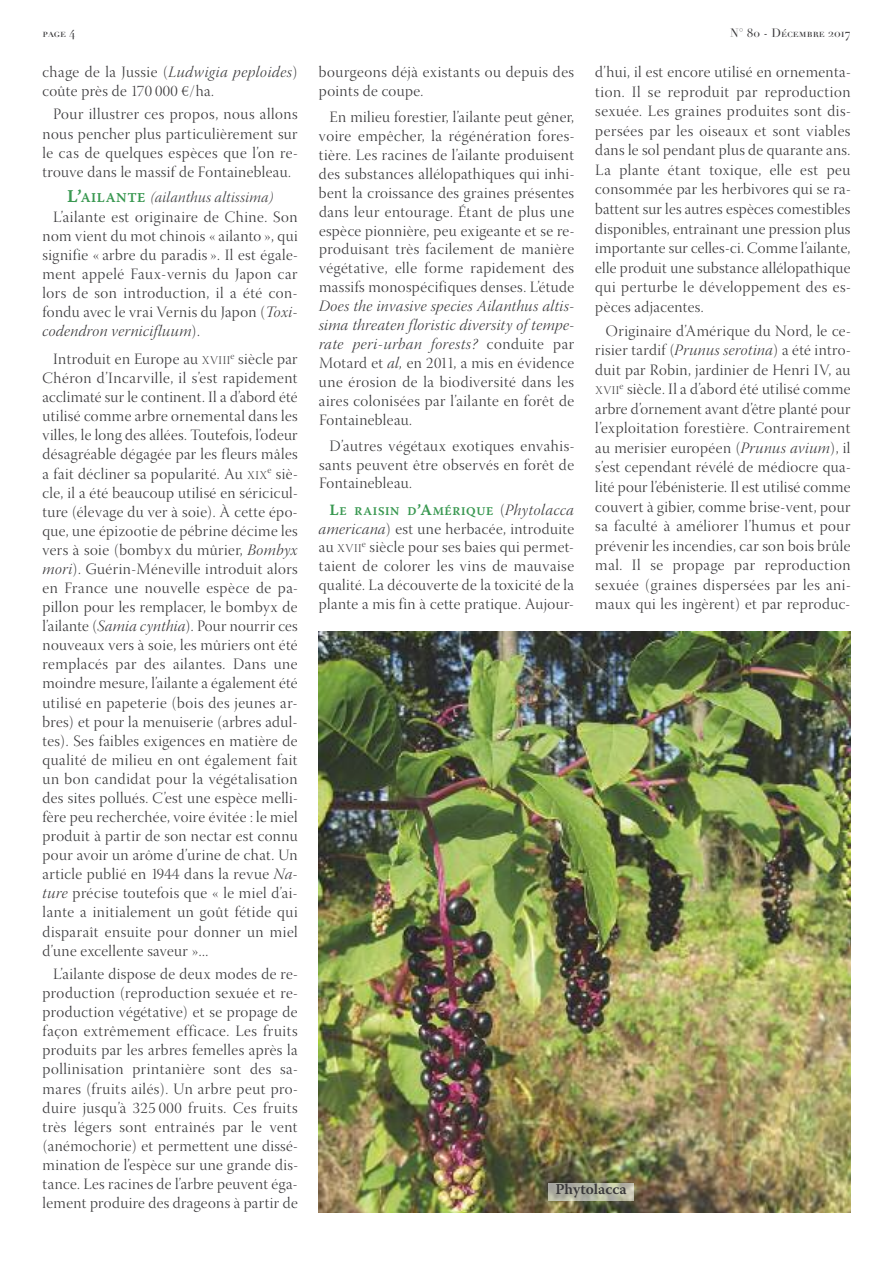
<style>
.page{position:relative;width:893px;height:1263px;background:#fff}
.page>*{position:absolute;margin:0;border:0;box-sizing:border-box;transform-origin:0 0}
.t1{font:15.75px/19px "Warnock Pro Light Disp";letter-spacing:.03em;color:#39383a;text-align:justify}
.t2{font:15.75px/18.9px "Warnock Pro Light It Disp";letter-spacing:.03em;color:#39383a;text-align:justify}
.t3{font:15px "Warnock Pro Light It Disp";letter-spacing:.025em;color:#39383a}
.t4{font:600 15px "Warnock Pro";color:#39383a}
.t5{font:12px "Didot LH Roman SC";color:#39383a}
.t6{font:11.85px "Warnock Pro Semibold Capt";letter-spacing:.05em;color:#399851}
.s1{font-family:"Warnock Pro Light It Disp"}
.s2{font-family:"Warnock Pro Semibold Capt";font-size:18px;color:#399851}
.s3{font-family:"Warnock Pro Semibold Capt";font-size:13.5px;color:#399851}
.s4{font-family:"Warnock Pro Light Disp"}
.s5{font-size:11.85px}
.s6{font-size:15.75px}
.s7{font-family:"Warnock Pro Light Disp";font-size:15.75px;color:#39383a}
.s8{font-family:"Warnock Pro Light It Disp";font-size:15.75px;color:#39383a}
</style>
<div class="page">
<img style="left:319px;top:631px;width:531px;height:581px">
<img style="left:548px;top:1183px;width:86px;height:17px">
<p class="t5" style="left:43px;top:28px;width:34px">page 4</p>
<p class="t5" style="left:730px;top:28px;width:122px">N° 80 - Décembre 2017</p>
<p class="t1" style="left:43px;top:64px;width:257px">chage de la Jussie (<span class="s1">Ludwigia peploides</span>) coûte près de 170 000 €/ha.</p>
<p class="t1" style="left:43px;top:106px;width:257px;text-indent:11px">Pour illustrer ces propos, nous allons nous pencher plus particulièrement sur le cas de quelques espèces que l’on re&shy;trouve dans le massif de Fontainebleau.</p>
<p class="t3" style="left:67px;top:191px;width:207px"><span class="s2">L’</span><span class="s3">AILANTE</span> (ailanthus altissima)</p>
<p class="t1" style="left:43px;top:209px;width:257px;text-indent:11px">L’ailante est originaire de Chine. Son nom vient du mot chinois « ailanto », qui signifie « arbre du paradis ». Il est égale&shy;ment appelé Faux-vernis du Japon car lors de son introduction, il a été con&shy;fondu avec le vrai Vernis du Japon (<span class="s1">Toxi-</span></p>
<p class="t2" style="left:43px;top:323px;width:159px">codendron vernicifluum<span class="s4">).</span></p>
<p class="t1" style="left:43px;top:351px;width:257px;text-indent:11px">Introduit en Europe au <span class="s5">xVIII</span><sup>e</sup> siècle par Chéron d’Incarville, il s’est rapidement acclimaté sur le continent. Il a d’abord été utilisé comme arbre ornemental dans les villes, le long des allées. Toutefois, l’odeur désagréable dégagée par les fleurs mâles a fait décliner sa popularité. Au <span class="s5">xIx</span><sup>e</sup> siè&shy;cle, il a été beaucoup utilisé en séricicul&shy;ture (élevage du ver à soie). À cette épo&shy;que, une épizootie de pébrine décime les vers à soie (bombyx du mûrier, <span class="s1">Bombyx mori</span>). Guérin-Méneville introduit alors en France une nouvelle espèce de pa&shy;pillon pour les remplacer, le bombyx de l’ailante (<span class="s1">Samia cynthia</span>). Pour nourrir ces nouveaux vers à soie, les mûriers ont été remplacés par des ailantes. Dans une moindre mesure, l’ailante a également été utilisé en papeterie (bois des jeunes ar&shy;bres) et pour la menuiserie (arbres adul&shy;tes). Ses faibles exigences en matière de qualité de milieu en ont également fait un bon candidat pour la végétalisation des sites pollués. C’est une espèce melli&shy;fère peu recherchée, voire évitée : le miel produit à partir de son nectar est connu pour avoir un arôme d’urine de chat. Un article publié en 1944 dans la revue <span class="s1">Na&shy;ture</span> précise toutefois que « le miel d’ai&shy;lante a initialement un goût fétide qui disparaît ensuite pour donner un miel d’une excellente saveur »...</p>
<p class="t1" style="left:43px;top:966px;width:257px;text-indent:11px">L’ailante dispose de deux modes de re&shy;production (reproduction sexuée et re&shy;production végétative) et se propage de façon extrêmement efficace. Les fruits produits par les arbres femelles après la pollinisation printanière sont des sa&shy;mares (fruits ailés). Un arbre peut pro&shy;duire jusqu’à 325 000 fruits. Ces fruits très légers sont entraînés par le vent (anémochorie) et permettent une dissé&shy;mination de l’espèce sur une grande dis&shy;tance. Les racines de l’arbre peuvent éga&shy;lement produire des drageons à partir de</p>
<p class="t1" style="left:319px;top:64px;width:257px">bourgeons déjà existants ou depuis des points de coupe.</p>
<p class="t1" style="left:319px;top:109px;width:257px;text-indent:11px">En milieu forestier, l’ailante peut gêner, voire empêcher, la régénération fores&shy;tière. Les racines de l’ailante produisent des substances allélopathiques qui inhi&shy;bent la croissance des graines présentes dans leur entourage. Étant de plus une espèce pionnière, peu exigeante et se re&shy;produisant très facilement de manière végétative, elle forme rapidement des massifs monospécifiques denses. L’étude</p>
<p class="t2" style="left:319px;top:298px;width:257px">Does the invasive species Ailanthus altis&shy;sima threaten floristic diversity of tempe&shy;rate peri-urban forests? <span class="s4">conduite par</span></p>
<p class="t1" style="left:319px;top:355px;width:257px">Motard et <span class="s1">al,</span> en 2011, a mis en évidence une érosion de la biodiversité dans les aires colonisées par l’ailante en forêt de Fontainebleau.</p>
<p class="t1" style="left:319px;top:437px;width:257px;text-indent:11px">D’autres végétaux exotiques envahis&shy;sants peuvent être observés en forêt de Fontainebleau.</p>
<p class="t6" style="left:330px;top:506px;width:246px"><span class="s6">L</span>E RAISIN D<span class="s6">’A</span>MÉRIQUE <span class="s7">(</span><span class="s8">Phytolacca</span></p>
<p class="t1" style="left:319px;top:520px;width:257px"><span class="s1">americana</span>) est une herbacée, introduite au <span class="s5">xVII</span><sup>e</sup> siècle pour ses baies qui permet&shy;taient de colorer les vins de mauvaise qualité. La découverte de la toxicité de la plante a mis fin à cette pratique. Aujour-</p>
<p class="t1" style="left:595px;top:64px;width:257px;line-height:19.5px">d’hui, il est encore utilisé en ornementa&shy;tion. Il se reproduit par reproduction sexuée. Les graines produites sont dis&shy;persées par les oiseaux et sont viables dans le sol pendant plus de quarante ans.<br>La plante étant toxique, elle est peu consommée par les herbivores qui se ra&shy;battent sur les autres espèces comestibles disponibles, entraînant une pression plus importante sur celles-ci. Comme l’ailante, elle produit une substance allélopathique qui perturbe le développement des es&shy;pèces adjacentes.</p>
<p class="t1" style="left:595px;top:322px;width:257px;line-height:19.5px;text-indent:11px">Originaire d’Amérique du Nord, le ce&shy;risier tardif (<span class="s1">Prunus serotina</span>) a été intro&shy;duit par Robin, jardinier de Henri IV, au <span class="s5">xVII</span><sup>e</sup> siècle. Il a d’abord été utilisé comme arbre d’ornement avant d’être planté pour l’exploitation forestière. Contrairement au merisier européen (<span class="s1">Prunus avium</span>), il s’est cependant révélé de médiocre qua&shy;lité pour l’ébénisterie. Il est utilisé comme couvert à gibier, comme brise-vent, pour sa faculté à améliorer l’humus et pour prévenir les incendies, car son bois brûle mal. Il se propage par reproduction sexuée (graines dispersées par les ani&shy;maux qui les ingèrent) et par reproduc-</p>
<p class="t4" style="left:555px;top:1184px;width:73px">Phytolacca</p>
</div>
